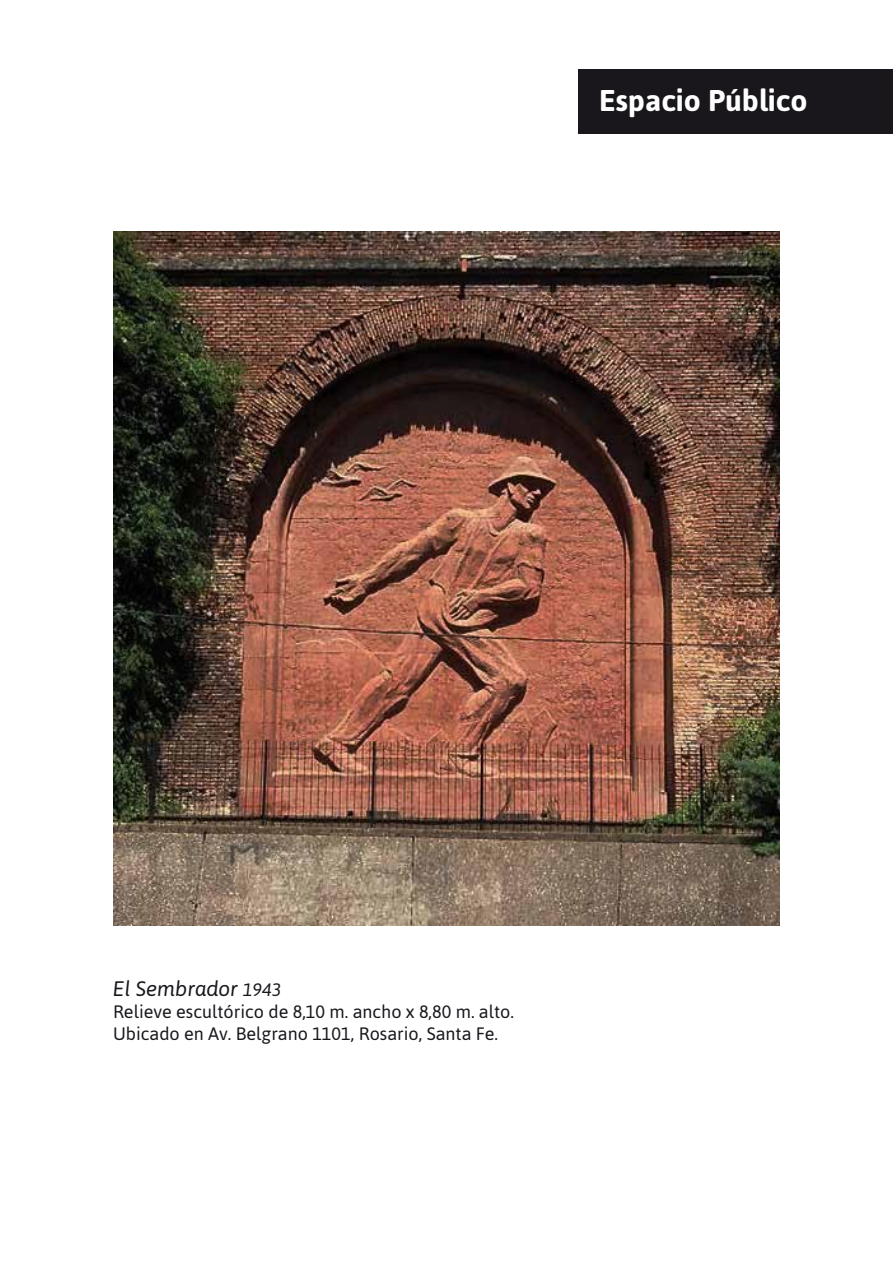
<style>
.page{position:relative;width:893px;height:1263px;background:#fff}
.page>*{position:absolute;margin:0;border:0;box-sizing:border-box;transform-origin:0 0}
.t1{font:700 30px "Asap";color:#fff}
.t2{font:italic 21px "Asap";color:#1a171c}
.t3{font:18px/21.6px "Asap";color:#1a171c}
.s1{font-size:18px}
</style>
<div class="page">
<img style="left:113px;top:231px;width:667px;height:694px">
<div style="left:578px;top:70px;width:315px;height:64px;background:#1a171c"></div>
<h1 class="t1" style="left:599px;top:80px;width:210px">Espacio Público</h1>
<p class="t2" style="left:113px;top:975px;width:170px">El Sembrador <span class="s1">1943</span></p>
<p class="t3" style="left:113px;top:1000px;width:403px">Relieve escultórico de 8,10 m. ancho x 8,80 m. alto.<br>Ubicado en Av. Belgrano 1101, Rosario, Santa Fe.</p>
</div>
